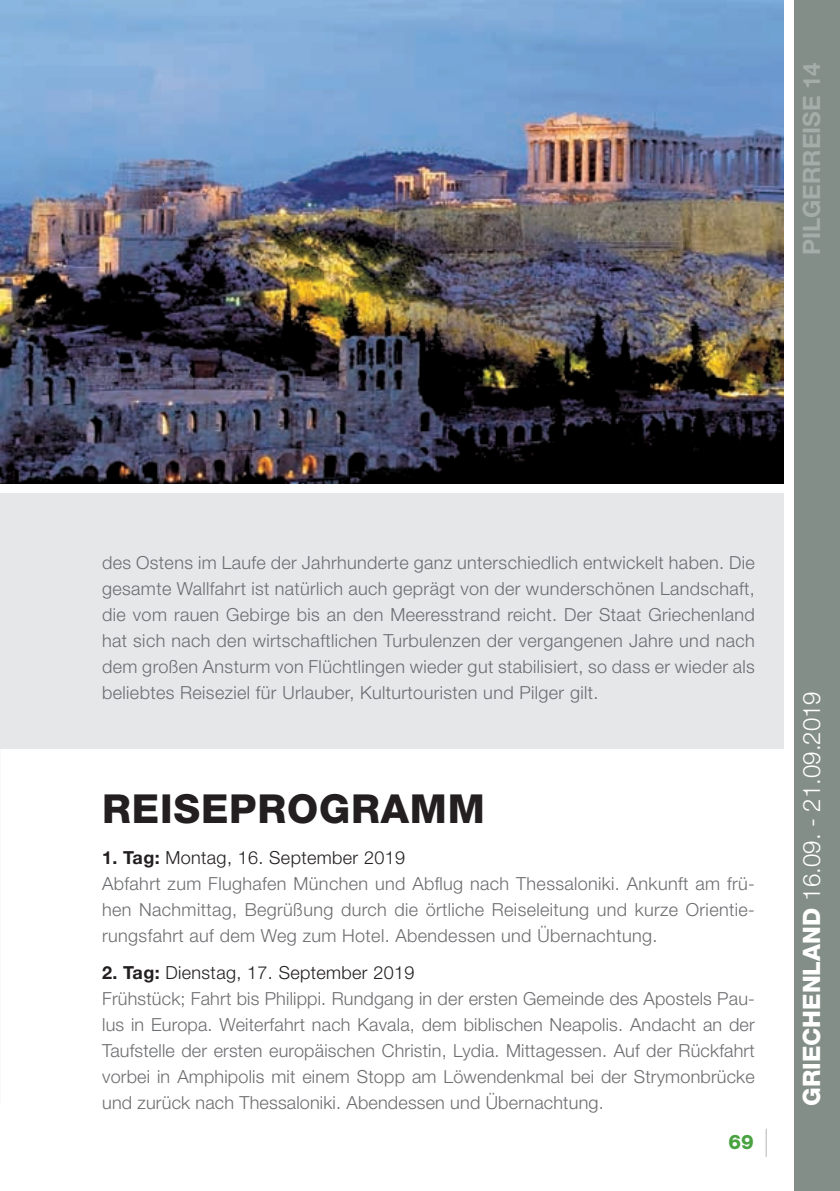
<style>
.page{position:relative;width:840px;height:1191px;background:#fff}
.page>*{position:absolute;margin:0;border:0;box-sizing:border-box;transform-origin:0 0}
.t1{font:800 40px "Helvetica Neue LT Std";letter-spacing:.02em;color:#231f20}
.t2{font:300 24px "Helvetica Neue LT Std";color:#fff}
.t3{font:700 24px "Helvetica Neue LT Std";color:#a4adaa}
.t4{font:800 20px "Helvetica Neue LT Std";color:#49a240}
.t5{font:300 18px/26px "Helvetica Neue LT Std";letter-spacing:.01em;color:#6c6d70}
.s1{font-weight:700;color:#231f20}
.s2{color:#231f20}
.s3{font-weight:800}
</style>
<div class="page">
<div style="left:794px;top:0;width:45px;height:1191px;background:#848e89"></div>
<img style="left:0;top:0;width:782px;height:483px">
<div style="left:0;top:493px;width:782px;height:255px;background:#e6e7e9"></div>
<svg style="left:765px;top:1129px;width:1px;height:28px"></svg>
<h2 class="t3" style="left:796px;top:255px;width:194px;rotate:-90deg">PILGERREISE 14</h2>
<p class="t5" style="left:102px;top:549px;width:653px;text-align:justify">des Ostens im Laufe der Jahrhunderte ganz unterschiedlich entwickelt haben. Die gesamte Wallfahrt ist natürlich auch geprägt von der wunderschönen Landschaft, die vom rauen Gebirge bis an den Meeresstrand reicht. Der Staat Griechenland hat sich nach den wirtschaftlichen Turbulenzen der vergangenen Jahre und nach dem großen Ansturm von Flüchtlingen wieder gut stabilisiert, so dass er wieder als beliebtes Reiseziel für Urlauber, Kulturtouristen und Pilger gilt.</p>
<h1 class="t1" style="left:102px;top:784px;width:384px">REISEPROGRAMM</h1>
<p class="t5" style="left:102px;top:843px;width:653px"><span class="s1">1. Tag:</span> <span class="s2">Montag, 16. September 2019<br></span>Abfahrt zum Flughafen München und Abflug nach Thessaloniki. Ankunft am frü&shy;hen Nachmittag, Begrüßung durch die örtliche Reiseleitung und kurze Orientie&shy;rungsfahrt auf dem Weg zum Hotel. Abendessen und Übernachtung.</p>
<p class="t5" style="left:102px;top:959px;width:653px"><span class="s1">2. Tag:</span> <span class="s2">Dienstag, 17. September 2019<br></span>Frühstück; Fahrt bis Philippi. Rundgang in der ersten Gemeinde des Apostels Pau&shy;lus in Europa. Weiterfahrt nach Kavala, dem biblischen Neapolis. Andacht an der Taufstelle der ersten europäischen Christin, Lydia. Mittagessen. Auf der Rückfahrt vorbei in Amphipolis mit einem Stopp am Löwendenkmal bei der Strymonbrücke und zurück nach Thessaloniki. Abendessen und Übernachtung.</p>
<p class="t4" style="left:728px;top:1129px;width:27px">69</p>
<h2 class="t2" style="left:796px;top:1106px;width:416px;rotate:-90deg"><span class="s3">GRIECHENLAND</span> 16.09. - 21.09.2019</h2>
</div>
